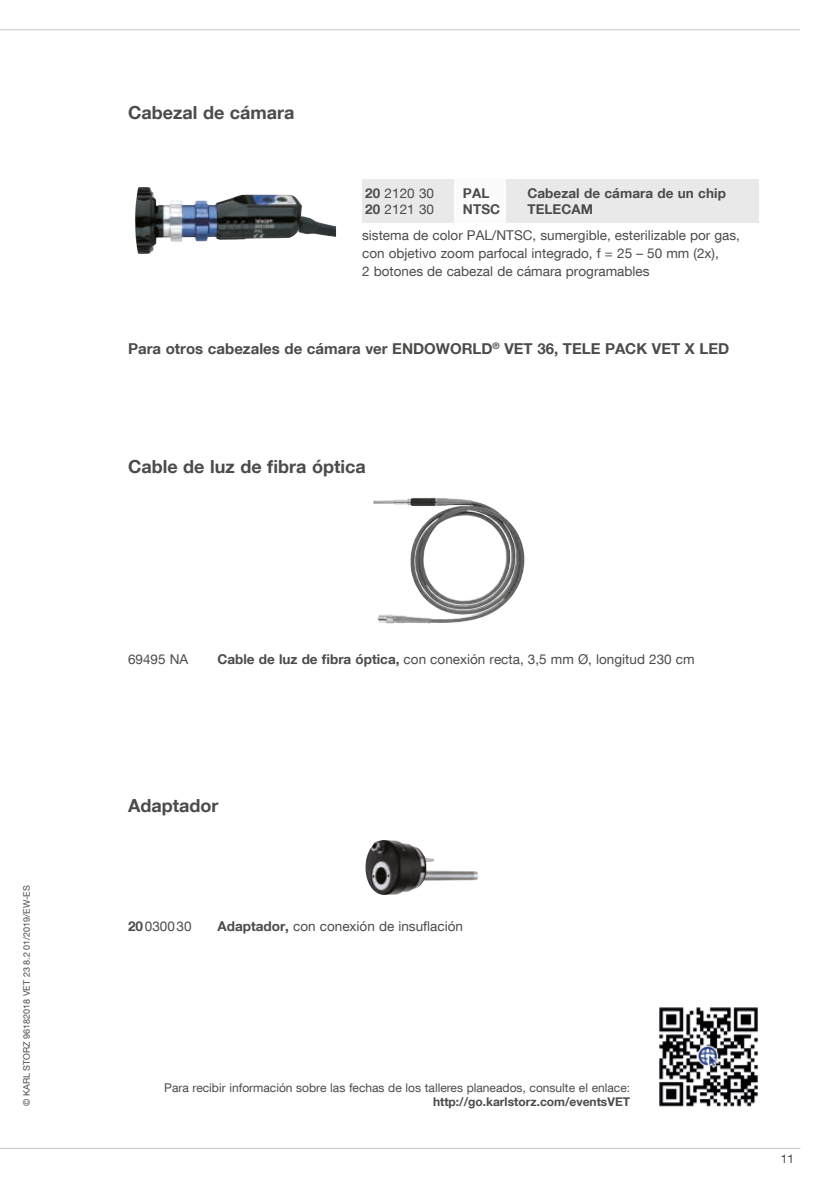
<style>
.page{position:relative;width:830px;height:1191px;background:#fff}
.page>*{position:absolute;margin:0;border:0;box-sizing:border-box;transform-origin:0 0}
.t1{font:700 18px "KS Helvetica Neue";color:#4b4b4a}
.t2{font:700 15px "KS Helvetica Neue";color:#4b4b4a}
.t3{font:13.5px/18px "KS Helvetica Neue";color:#4b4b4a}
.t4{font:700 13.5px "KS Helvetica Neue";letter-spacing:.005em;color:#4b4b4a}
.t5{font:12px "KS Helvetica Neue";color:#4b4b4a}
.t6{font:700 12px "KS Helvetica Neue";color:#4b4b4a}
.t7{font:9px "KS Helvetica Neue";color:#4b4b4a}
.s1{font-weight:700}
</style>
<div class="page">
<hr style="left:0;top:29px;width:799px;height:1px;background:#c7c7c6">
<hr style="left:0;top:1148px;width:799px;height:1px;background:#c7c7c6">
<img style="left:373px;top:498px;width:151px;height:125px">
<img style="left:135px;top:187px;width:201px;height:67px">
<div style="left:362px;top:179px;width:396px;height:44px;background:#e9e9e9"></div>
<div style="left:454px;top:179px;width:51px;height:44px;background:#fff"></div>
<img style="left:365px;top:840px;width:92px;height:55px">
<img style="left:659px;top:1007px;width:99px;height:100px">
<p class="t7" style="left:21px;top:1106px;width:222px;rotate:-90deg">© KARL STORZ 96182018 VET 23 8.2 01/2019/EW-ES</p>
<h1 class="t1" style="left:128px;top:102px;width:168px">Cabezal de cámara</h1>
<p class="t3" style="left:365px;top:184px;width:70px"><span class="s1">20</span> 2120 30</p>
<p class="t4" style="left:462px;top:184px;width:28px">PAL</p>
<p class="t4" style="left:527px;top:184px;width:200px">Cabezal de cámara de un chip</p>
<p class="t3" style="left:365px;top:200px;width:70px"><span class="s1">20</span> 2121 30</p>
<p class="t4" style="left:462px;top:201px;width:39px">NTSC</p>
<p class="t4" style="left:527px;top:201px;width:67px">TELECAM</p>
<p class="t3" style="left:362px;top:226px;width:379px">sistema de color PAL/NTSC, sumergible, esterilizable por gas, con objetivo zoom parfocal integrado, f = 25 – 50 mm (2x),<br>2 botones de cabezal de cámara programables</p>
<p class="t2" style="left:128px;top:339px;width:602px">Para otros cabezales de cámara ver ENDOWORLD<sup>®</sup> VET 36, TELE PACK VET X LED</p>
<h1 class="t1" style="left:128px;top:455px;width:239px">Cable de luz de fibra óptica</h1>
<p class="t3" style="left:128px;top:650px;width:62px">69495 NA</p>
<p class="t3" style="left:217px;top:650px;width:478px"><span class="s1">Cable de luz de fibra óptica,</span> con conexión recta, 3,5 mm Ø, longitud 230 cm</p>
<h1 class="t1" style="left:128px;top:794px;width:92px">Adaptador</h1>
<p class="t3" style="left:128px;top:916px;width:65px"><span class="s1">20</span>030030</p>
<p class="t3" style="left:217px;top:916px;width:247px"><span class="s1">Adaptador,</span> con conexión de insuflación</p>
<p class="t5" style="left:164px;top:1080px;width:467px">Para recibir información sobre las fechas de los talleres planeados, consulte el enlace:</p>
<p class="t6" style="left:433px;top:1094px;width:198px">http://go.karlstorz.com/eventsVET</p>
<p class="t5" style="left:780px;top:1151px;width:15px">11</p>
</div>
